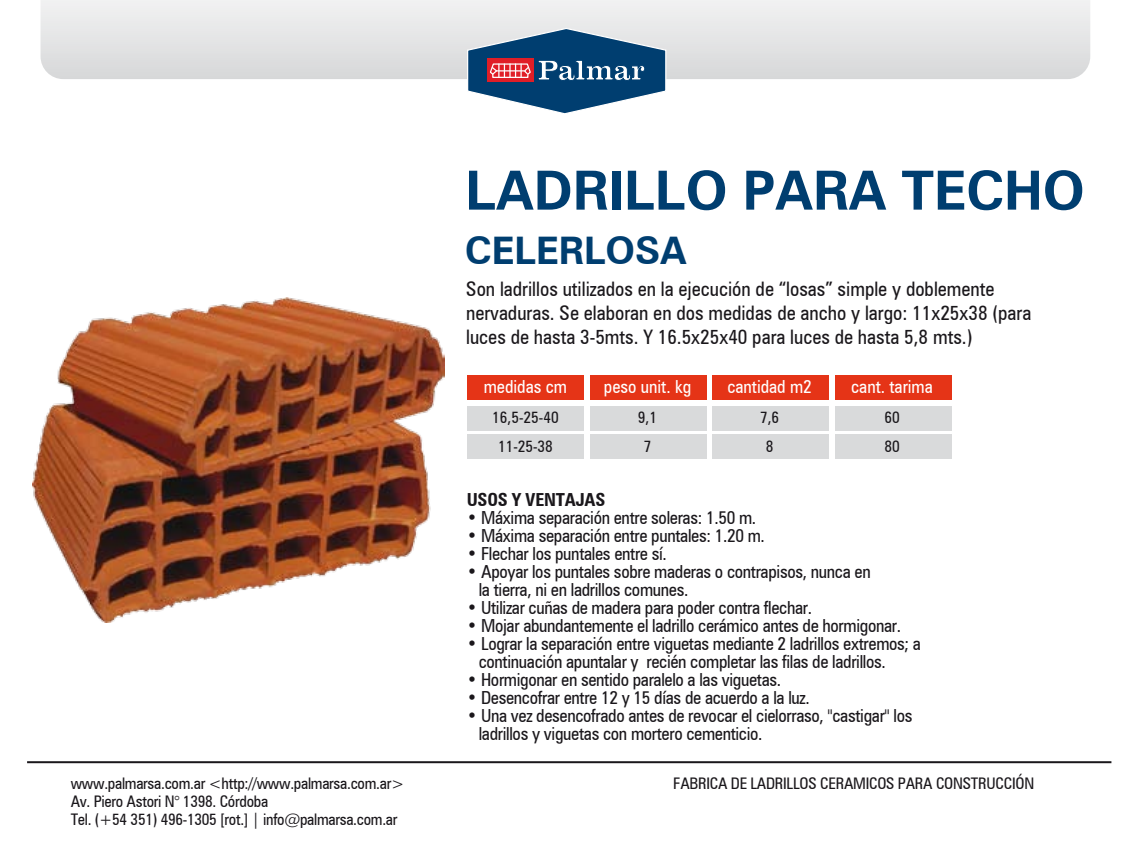
<style>
.page{position:relative;width:1134px;height:851px;background:#fff}
.page>*{position:absolute;margin:0;border:0;box-sizing:border-box;transform-origin:0 0}
.t1{font:700 54px "Zurich BT";color:#003e70}
.t2{font:700 38px "Zurich BT";color:#003e70}
.t3{font:condensed 20px/24px "Zurich BT";color:#1a171b}
.t4{font:condensed 18px/18px "Zurich BT";letter-spacing:-.015em;color:#1a171b}
.t5{font:condensed 18px "Zurich BT";color:#fff}
.t6{font:700 condensed 18px "Zurich BT";letter-spacing:-.01em;color:#1a171b}
.t7{font:condensed 16px/18px "Zurich BT";letter-spacing:-.015em;color:#1a171b}
</style>
<div class="page">
<hr style="left:27px;top:761px;width:1084px;height:2px;background:#1a171b">
<svg style="left:41px;top:0;width:1049px;height:79px;background:#e4e5e6"></svg>
<svg style="left:466px;top:27px;width:201px;height:87px"></svg>
<img style="left:33px;top:298px;width:411px;height:324px">
<div style="left:467px;top:375px;width:117px;height:25px;background:#e53417"></div>
<div style="left:590px;top:375px;width:116px;height:25px;background:#e53417"></div>
<div style="left:712px;top:375px;width:117px;height:25px;background:#e53417"></div>
<div style="left:835px;top:375px;width:116px;height:25px;background:#e53417"></div>
<div style="left:467px;top:405px;width:117px;height:25px;background:#d9dadb"></div>
<div style="left:590px;top:405px;width:116px;height:25px;background:#d9dadb"></div>
<div style="left:712px;top:405px;width:117px;height:25px;background:#d9dadb"></div>
<div style="left:835px;top:405px;width:116px;height:25px;background:#d9dadb"></div>
<div style="left:467px;top:434px;width:117px;height:25px;background:#d9dadb"></div>
<div style="left:590px;top:434px;width:116px;height:25px;background:#d9dadb"></div>
<div style="left:712px;top:434px;width:117px;height:25px;background:#d9dadb"></div>
<div style="left:835px;top:434px;width:116px;height:25px;background:#d9dadb"></div>
<h1 class="t1" style="left:465px;top:157px;width:621px">LADRILLO PARA TECHO</h1>
<h2 class="t2" style="left:465px;top:227px;width:223px">CELERLOSA</h2>
<p class="t3" style="left:466px;top:276px;width:567px">Son ladrillos utilizados en la ejecución de “losas” simple y doblemente nervaduras. Se elaboran en dos medidas de ancho y largo: 11x25x38 (para luces de hasta 3-5mts. Y 16.5x25x40 para luces de hasta 5,8 mts.)</p>
<p class="t5" style="left:484px;top:376px;width:85px">medidas cm</p>
<p class="t5" style="left:604px;top:376px;width:89px">peso unit. kg</p>
<p class="t5" style="left:727px;top:376px;width:86px">cantidad m2</p>
<p class="t5" style="left:851px;top:376px;width:83px">cant. tarima</p>
<p class="t7" style="left:492px;top:408px;width:68px">16,5-25-40</p>
<p class="t7" style="left:638px;top:408px;width:21px">9,1</p>
<p class="t7" style="left:760px;top:408px;width:21px">7,6</p>
<p class="t7" style="left:884px;top:408px;width:17px">60</p>
<p class="t7" style="left:498px;top:436px;width:56px">11-25-38</p>
<p class="t7" style="left:644px;top:436px;width:9px">7</p>
<p class="t7" style="left:766px;top:436px;width:9px">8</p>
<p class="t7" style="left:884px;top:436px;width:17px">80</p>
<p class="t6" style="left:467px;top:488px;width:140px">USOS Y VENTAJAS</p>
<p class="t4" style="left:467px;top:508px;width:291px">• Máxima separación entre soleras: 1.50 m.</p>
<p class="t4" style="left:467px;top:526px;width:300px">• Máxima separación entre puntales: 1.20 m.</p>
<p class="t4" style="left:467px;top:544px;width:202px">• Flechar los puntales entre sí.</p>
<p class="t4" style="left:479px;top:562px;width:393px;text-indent:-12px">• Apoyar los puntales sobre maderas o contrapisos, nunca en la tierra, ni en ladrillos comunes.</p>
<p class="t4" style="left:467px;top:598px;width:347px">• Utilizar cuñas de madera para poder contra flechar.</p>
<p class="t4" style="left:467px;top:616px;width:436px">• Mojar abundantemente el ladrillo cerámico antes de hormigonar.</p>
<p class="t4" style="left:479px;top:634px;width:444px;text-indent:-12px">• Lograr la separación entre viguetas mediante 2 ladrillos extremos; a continuación apuntalar y recién completar las filas de ladrillos.</p>
<p class="t4" style="left:467px;top:670px;width:316px">• Hormigonar en sentido paralelo a las viguetas.</p>
<p class="t4" style="left:467px;top:688px;width:344px">• Desencofrar entre 12 y 15 días de acuerdo a la luz.</p>
<p class="t4" style="left:479px;top:706px;width:435px;text-indent:-12px">• Una vez desencofrado antes de revocar el cielorraso, "castigar" los ladrillos y viguetas con mortero cementicio.</p>
<p class="t7" style="left:71px;top:773px;width:335px">www.palmarsa.com.ar &lt;http://www.palmarsa.com.ar&gt;</p>
<p class="t7" style="left:673px;top:773px;width:362px">FABRICA DE LADRILLOS CERAMICOS PARA CONSTRUCCIÓN</p>
<p class="t7" style="left:71px;top:791px;width:328px">Av. Piero Astori N° 1398. Córdoba<br>Tel. (+54 351) 496-1305 [rot.] | info@palmarsa.com.ar</p>
</div>
